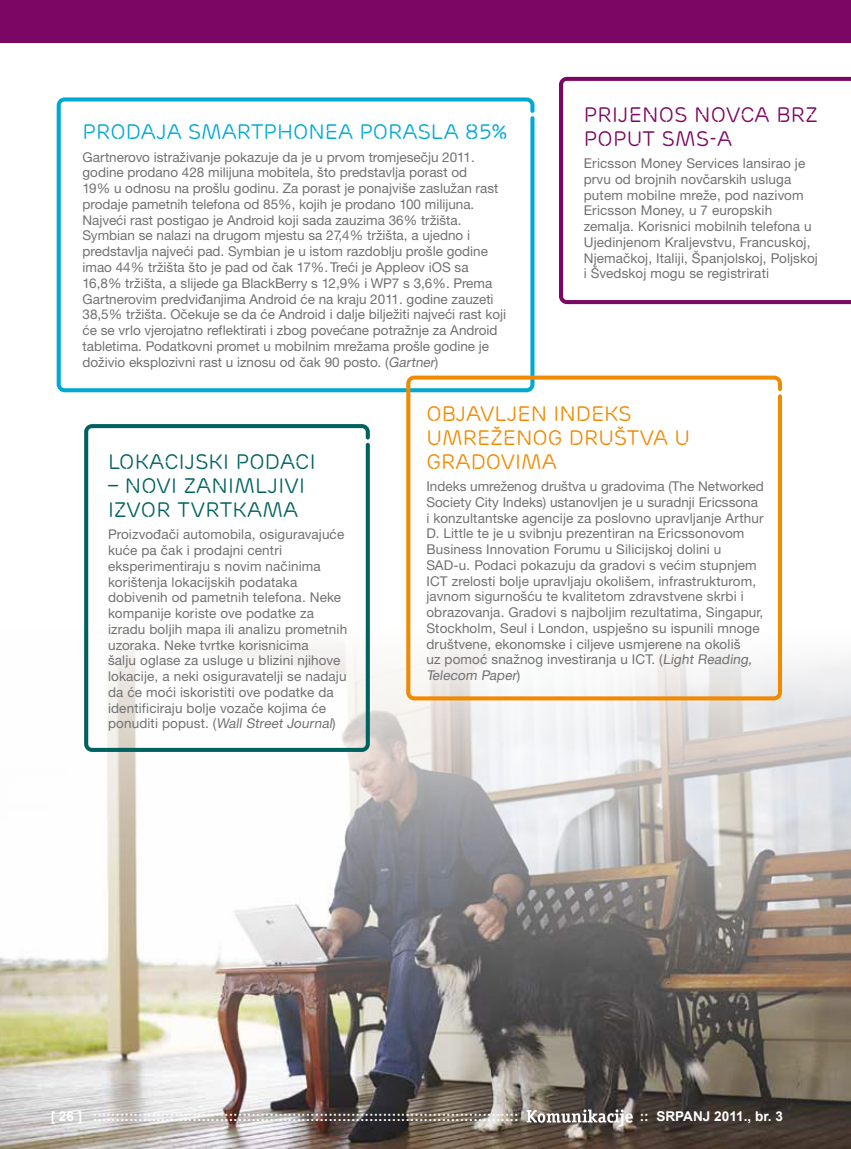
<style>
.page{position:relative;width:851px;height:1149px;background:#fff}
.page>*{position:absolute;margin:0;border:0;box-sizing:border-box;transform-origin:0 0}
.t1{font:21px/24px "Ericsson Capital";letter-spacing:.01em;color:#00625f}
.t2{font:21px/24px "Ericsson Capital";color:#f08a00}
.t3{font:21px "Ericsson Capital";color:#00a9d4}
.t4{font:21px/24px "Ericsson Capital";letter-spacing:.01em;color:#7b0663}
.t5{font:13.5px/15.8px "Ericsson Sans";letter-spacing:.01em;color:#707172}
.t6{font:700 13.5px "Arial";color:#fff}
</style>
<div class="page">
<img style="left:0;top:629px;width:850px;height:519px">
<div style="left:0;top:0;width:850px;height:43px;background:#7b0663"></div>
<svg style="left:526px;top:1109px;width:106px;height:17px"></svg>
<svg style="left:57px;top:97px;width:477px;height:295px"></svg>
<svg style="left:406px;top:375px;width:375px;height:325px"></svg>
<svg style="left:559px;top:77px;width:291px;height:227px"></svg>
<svg style="left:84px;top:424px;width:286px;height:327px"></svg>
<h1 class="t4" style="left:583px;top:103px;width:235px">PRIJENOS NOVCA BRZ<br>POPUT SMS-A</h1>
<p class="t5" style="left:583px;top:155px;width:235px">Ericsson Money Services lansirao je prvu od brojnih novčarskih usluga putem mobilne mreže, pod nazivom Ericsson Money, u 7 europskih zemalja. Korisnici mobilnih telefona u Ujedinjenom Kraljevstvu, Francuskoj, Njemačkoj, Italiji, Španjolskoj, Poljskoj i Švedskoj mogu se registrirati</p>
<h1 class="t3" style="left:82px;top:120px;width:426px">PRODAJA SMARTPHONEA PORASLA 85%</h1>
<p class="t5" style="left:82px;top:149px;width:425px">Gartnerovo istraživanje pokazuje da je u prvom tromjesečju 2011. godine prodano 428 milijuna mobitela, što predstavlja porast od<br>19% u odnosu na prošlu godinu. Za porast je ponajviše zaslužan rast prodaje pametnih telefona od 85%, kojih je prodano 100 milijuna.<br>Najveći rast postigao je Android koji sada zauzima 36% tržišta.<br>Symbian se nalazi na drugom mjestu sa 27,4% tržišta, a ujedno i predstavlja najveći pad. Symbian je u istom razdoblju prošle godine imao 44% tržišta što je pad od čak 17%. Treći je Appleov iOS sa 16,8% tržišta, a slijede ga BlackBerry s 12,9% i WP7 s 3,6%. Prema Gartnerovim predviđanjima Android će na kraju 2011. godine zauzeti 38,5% tržišta. Očekuje se da će Android i dalje bilježiti najveći rast koji će se vrlo vjerojatno reflektirati i zbog povećane potražnje za Android tabletima. Podatkovni promet u mobilnim mrežama prošle godine je doživio eksplozivni rast u iznosu od čak 90 posto. (Gartner)</p>
<h1 class="t2" style="left:426px;top:401px;width:265px">OBJAVLJEN INDEKS<br>UMREŽENOG DRUŠTVA U<br>GRADOVIMA</h1>
<p class="t5" style="left:426px;top:478px;width:339px">Indeks umreženog društva u gradovima (The Networked Society City Indeks) ustanovljen je u suradnji Ericssona i konzultantske agencije za poslovno upravljanje Arthur D. Little te je u svibnju prezentiran na Ericssonovom Business Innovation Forumu u Silicijskoj dolini u SAD-u. Podaci pokazuju da gradovi s većim stupnjem ICT zrelosti bolje upravljaju okolišem, infrastrukturom, javnom sigurnošću te kvalitetom zdravstvene skrbi i obrazovanja. Gradovi s najboljim rezultatima, Singapur, Stockholm, Seul i London, uspješno su ispunili mnoge društvene, ekonomske i ciljeve usmjerene na okoliš<br>uz pomoć snažnog investiranja u ICT. (Light Reading, Telecom Paper)</p>
<h1 class="t1" style="left:108px;top:450px;width:209px">LOKACIJSKI PODACI</h1>
<h1 class="t1" style="left:108px;top:474px;width:198px">– NOVI ZANIMLJIVI<br>IZVOR TVRTKAMA</h1>
<p class="t5" style="left:108px;top:526px;width:241px">Proizvođači automobila, osiguravajuće kuće pa čak i prodajni centri eksperimentiraju s novim načinima korištenja lokacijskih podataka dobivenih od pametnih telefona. Neke kompanije koriste ove podatke za izradu boljih mapa ili analizu prometnih uzoraka. Neke tvrtke korisnicima<br>šalju oglase za usluge u blizini njihove lokacije, a neki osiguravatelji se nadaju da će moći iskoristiti ove podatke da identificiraju bolje vozače kojima će ponuditi popust. (Wall Street Journal)</p>
<p class="t6" style="left:51px;top:1106px;width:469px">[ 26 ] ::::::::::::::::::::::::::::::::::::::::::::::::::::::::::::::::::::::::::::::::::::::::::::::</p>
<p class="t6" style="left:639px;top:1106px;width:145px">:: SRPANJ 2011., BR. 3</p>
</div>
